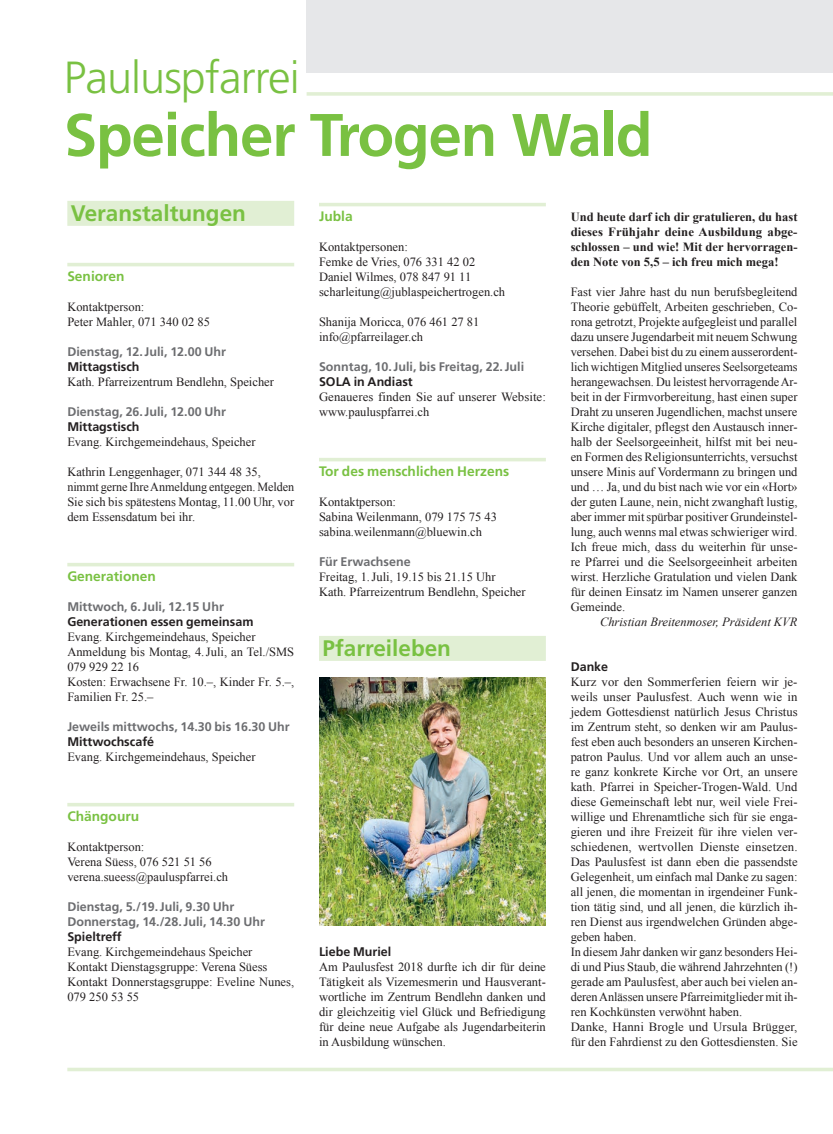
<style>
.page{position:relative;width:833px;height:1134px;background:#fff}
.page>*{position:absolute;margin:0;border:0;box-sizing:border-box;transform-origin:0 0}
.t1{font:700 60px "Frutiger LT Std";letter-spacing:-.02em;color:#79c142}
.t2{font:300 45px "Frutiger LT Std";letter-spacing:-.02em;color:#79c142}
.t3{font:700 22.5px "Frutiger LT Std";color:#79c142}
.t4{font:700 13.75px "Frutiger LT Std";color:#79c142}
.t5{font:12.5px/15px "Times New Roman";color:#231f20}
.t6{font:700 12.5px/15px "Frutiger LT Std";color:#6c6d70}
.t7{font:700 12.5px/15px "Times New Roman";color:#231f20;text-align:justify}
.t8{font:700 12.5px "Frutiger LT Std";color:#231f20}
.t9{font:italic 12.5px "Times New Roman";color:#231f20}
</style>
<div class="page">
<div style="left:306px;top:0;width:527px;height:73px;background:#e6e7e9"></div>
<hr style="left:306px;top:92px;width:527px;height:4px;background:#e1efd4">
<hr style="left:67px;top:1068px;width:766px;height:3px;background:#e1efd4">
<hr style="left:319px;top:203px;width:227px;height:3px;background:#e1efd4">
<hr style="left:319px;top:458px;width:227px;height:3px;background:#e1efd4">
<div style="left:319px;top:636px;width:227px;height:25px;background:#e1efd4"></div>
<img style="left:319px;top:678px;width:227px;height:248px">
<div style="left:67px;top:201px;width:227px;height:25px;background:#e1efd4"></div>
<hr style="left:67px;top:263px;width:227px;height:3px;background:#e1efd4">
<hr style="left:67px;top:563px;width:227px;height:3px;background:#e1efd4">
<hr style="left:67px;top:803px;width:227px;height:3px;background:#e1efd4">
<h2 class="t2" style="left:64px;top:52px;width:237px">Pauluspfarrei</h2>
<h1 class="t1" style="left:64px;top:100px;width:590px">Speicher Trogen Wald</h1>
<h3 class="t3" style="left:71px;top:199px;width:177px">Veranstaltungen</h3>
<p class="t4" style="left:67px;top:268px;width:59px">Senioren</p>
<p class="t5" style="left:67px;top:299px;width:144px">Kontaktperson:<br>Peter Mahler, 071 340 02 85</p>
<p class="t6" style="left:67px;top:344px;width:160px">Dienstag, 12.Juli, 12.00 Uhr</p>
<p class="t8" style="left:67px;top:359px;width:74px">Mittagstisch</p>
<p class="t5" style="left:67px;top:374px;width:208px">Kath. Pfarreizentrum Bendlehn, Speicher</p>
<p class="t6" style="left:67px;top:404px;width:160px">Dienstag, 26.Juli, 12.00 Uhr</p>
<p class="t8" style="left:67px;top:419px;width:74px">Mittagstisch</p>
<p class="t5" style="left:67px;top:434px;width:190px">Evang. Kirchgemeindehaus, Speicher</p>
<p class="t5" style="left:67px;top:464px;width:228px">Kathrin Lenggenhager, 071 344 48 35, nimmt gerne Ihre Anmeldung entgegen. Melden Sie sich bis spätestens Montag, 11.00 Uhr, vor dem Essensdatum bei ihr.</p>
<p class="t4" style="left:67px;top:568px;width:90px">Generationen</p>
<p class="t6" style="left:67px;top:599px;width:158px">Mittwoch, 6.Juli, 12.15 Uhr</p>
<p class="t8" style="left:67px;top:614px;width:188px">Generationen essen gemeinsam</p>
<p class="t5" style="left:67px;top:629px;width:228px">Evang. Kirchgemeindehaus, Speicher<br>Anmeldung bis Montag, 4.Juli, an Tel./SMS<br>079 929 22 16<br>Kosten: Erwachsene Fr. 10.–, Kinder Fr. 5.–,<br>Familien Fr. 25.–</p>
<p class="t6" style="left:67px;top:719px;width:224px">Jeweils mittwochs, 14.30 bis 16.30 Uhr</p>
<p class="t8" style="left:67px;top:734px;width:88px">Mittwochscafé</p>
<p class="t5" style="left:67px;top:749px;width:190px">Evang. Kirchgemeindehaus, Speicher</p>
<p class="t4" style="left:67px;top:808px;width:73px">Chängouru</p>
<p class="t5" style="left:67px;top:839px;width:162px">Kontaktperson:<br>Verena Süess, 076 521 51 56 verena.sueess@pauluspfarrei.ch</p>
<p class="t6" style="left:67px;top:899px;width:199px">Dienstag, 5./19.Juli, 9.30 Uhr<br>Donnerstag, 14./28.Juli, 14.30 Uhr</p>
<p class="t8" style="left:67px;top:929px;width:56px">Spieltreff</p>
<p class="t5" style="left:67px;top:944px;width:228px">Evang. Kirchgemeindehaus Speicher Kontakt Dienstagsgruppe: Verena Süess Kontakt Donnerstagsgruppe: Eveline Nunes, 079 250 53 55</p>
<p class="t4" style="left:319px;top:208px;width:35px">Jubla</p>
<p class="t5" style="left:319px;top:239px;width:188px">Kontaktpersonen:<br>Femke de Vries, 076 331 42 02<br>Daniel Wilmes, 078 847 91 11 scharleitung@jublaspeichertrogen.ch</p>
<p class="t5" style="left:319px;top:314px;width:162px">Shanija Moricca, 076 461 27 81 info@pfarreilager.ch</p>
<p class="t6" style="left:319px;top:359px;width:207px">Sonntag, 10.Juli, bis Freitag, 22.Juli</p>
<p class="t8" style="left:319px;top:374px;width:95px">SOLA in Andiast</p>
<p class="t5" style="left:319px;top:389px;width:228px">Genaueres finden Sie auf unserer Website: www.pauluspfarrei.ch</p>
<p class="t4" style="left:319px;top:463px;width:192px">Tor des menschlichen Herzens</p>
<p class="t5" style="left:319px;top:494px;width:179px">Kontaktperson:<br>Sabina Weilenmann, 079 175 75 43 sabina.weilenmann@bluewin.ch</p>
<p class="t6" style="left:319px;top:554px;width:93px">Für Erwachsene</p>
<p class="t5" style="left:319px;top:569px;width:208px">Freitag, 1.Juli, 19.15 bis 21.15 Uhr<br>Kath. Pfarreizentrum Bendlehn, Speicher</p>
<h3 class="t3" style="left:322px;top:634px;width:130px">Pfarreileben</h3>
<p class="t8" style="left:319px;top:944px;width:74px">Liebe Muriel</p>
<p class="t5" style="left:319px;top:959px;width:228px;text-align:justify">Am Paulusfest 2018 durfte ich dir für deine Tätigkeit als Vizemesmerin und Hausverant&shy;wortliche im Zentrum Bendlehn danken und dir gleichzeitig viel Glück und Befriedigung für deine neue Aufgabe als Jugendarbeiterin in Ausbildung wünschen.</p>
<p class="t7" style="left:570px;top:209px;width:228px">Und heute darf ich dir gratulieren, du hast dieses Frühjahr deine Ausbildung abge&shy;schlossen – und wie! Mit der hervorragen&shy;den Note von 5,5 – ich freu mich mega!</p>
<p class="t5" style="left:570px;top:284px;width:228px;text-align:justify">Fast vier Jahre hast du nun berufsbegleitend Theorie gebüffelt, Arbeiten geschrieben, Co&shy;rona getrotzt, Projekte aufgegleist und parallel dazu unsere Jugendarbeit mit neuem Schwung versehen. Dabei bist du zu einem ausserordent&shy;lich wichtigen Mitglied unseres Seelsorgeteams herangewachsen. Du leistest hervorragende Ar&shy;beit in der Firmvorbereitung, hast einen super Draht zu unseren Jugendlichen, machst unsere Kirche digitaler, pflegst den Austausch inner&shy;halb der Seelsorgeeinheit, hilfst mit bei neu&shy;en Formen des Religionsunterrichts, versuchst unsere Minis auf Vordermann zu bringen und und … Ja, und du bist nach wie vor ein «Hort» der guten Laune, nein, nicht zwanghaft lustig, aber immer mit spürbar positiver Grundeinstel&shy;lung, auch wenns mal etwas schwieriger wird.<br>Ich freue mich, dass du weiterhin für unse&shy;re Pfarrei und die Seelsorgeeinheit arbeiten wirst. Herzliche Gratulation und vielen Dank für deinen Einsatz im Namen unserer ganzen Gemeinde.</p>
<p class="t9" style="left:600px;top:613px;width:199px">Christian Breitenmoser, Präsident KVR</p>
<p class="t8" style="left:570px;top:659px;width:39px">Danke</p>
<p class="t5" style="left:570px;top:674px;width:228px">Kurz vor den Sommerferien feiern wir je&shy;weils unser Paulusfest. Auch wenn wie in jedem Gottesdienst natürlich Jesus Christus im Zentrum steht, so denken wir am Paulus&shy;fest eben auch besonders an unseren Kirchen&shy;patron Paulus. Und vor allem auch an unse&shy;re ganz konkrete Kirche vor Ort, an unsere kath. Pfarrei in Speicher-Trogen-Wald. Und diese Gemeinschaft lebt nur, weil viele Frei&shy;willige und Ehrenamtliche sich für sie enga&shy;gieren und ihre Freizeit für ihre vielen ver&shy;schiedenen, wertvollen Dienste einsetzen.<br>Das Paulusfest ist dann eben die passendste Gelegenheit, um einfach mal Danke zu sagen: all jenen, die momentan in irgendeiner Funk&shy;tion tätig sind, und all jenen, die kürzlich ih&shy;ren Dienst aus irgendwelchen Gründen abge&shy;geben haben.<br>In diesem Jahr danken wir ganz besonders Hei&shy;di und Pius Staub, die während Jahrzehnten (!) gerade am Paulusfest, aber auch bei vielen an&shy;deren Anlässen unsere Pfarreimitglieder mit ih&shy;ren Kochkünsten verwöhnt haben.<br>Danke, Hanni Brogle und Ursula Brügger, für den Fahrdienst zu den Gottesdiensten. Sie</p>
</div>
